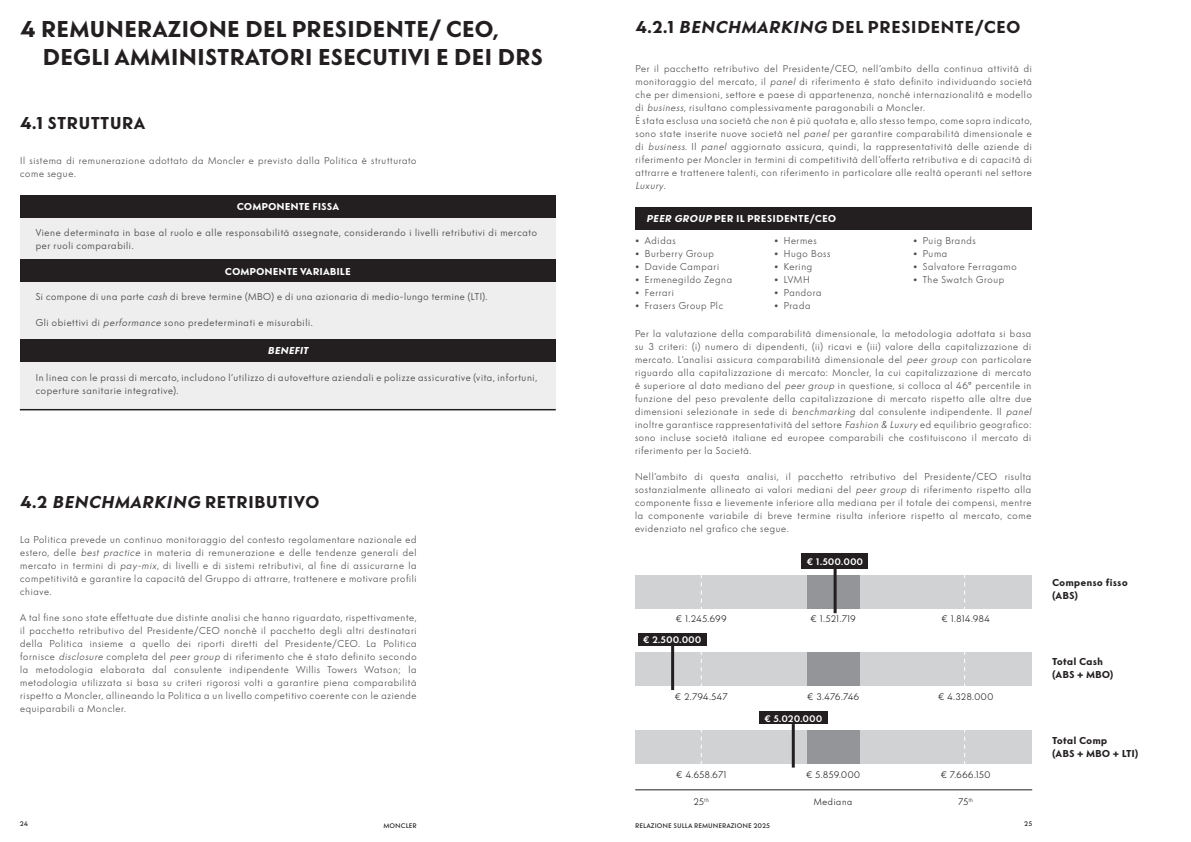
<style>
.page{position:relative;width:1191px;height:842px;background:#fff}
.page>*{position:absolute;margin:0;border:0;box-sizing:border-box;transform-origin:0 0}
.t1{font:700 24px/28px "Moncler Gothic";letter-spacing:-.01em;color:#231f20}
.t2{font:700 18px "Moncler Gothic";letter-spacing:.01em;color:#231f20}
.t3{font:300 10.5px/13px "Moncler Gothic";color:#4b4c4d;text-align:justify}
.t4{font:10.5px/13px "Moncler Gothic";color:#4b4c4d}
.t5{font:700 10.5px "Moncler Gothic";color:#fff}
.t6{font:700 10.5px "Moncler Gothic";color:#231f20}
.t7{font:italic 700 10.5px "Moncler Gothic";color:#fff}
.t8{font:300 10px "Moncler Gothic";color:#231f20}
.t9{font:600 10px "Moncler Gothic";color:#fff}
.t10{font:500 7px "Moncler Gothic";color:#231f20}
.s1{font-style:italic}
.s2{font-weight:700}
</style>
<div class="page">
<div style="left:20px;top:196px;width:536px;height:213px;background:#eeeeef"></div>
<hr style="left:20px;top:409px;width:536px;height:1px;background:#231f20">
<div style="left:20px;top:196px;width:536px;height:22px;background:#231f20"></div>
<div style="left:20px;top:260px;width:536px;height:22px;background:#231f20"></div>
<div style="left:20px;top:339px;width:536px;height:22px;background:#231f20"></div>
<div style="left:635px;top:207px;width:397px;height:22px;background:#231f20"></div>
<div style="left:635px;top:575px;width:397px;height:34px;background:#d1d2d4"></div>
<div style="left:635px;top:652px;width:397px;height:34px;background:#d1d2d4"></div>
<div style="left:635px;top:730px;width:397px;height:34px;background:#d1d2d4"></div>
<div style="left:807px;top:575px;width:52px;height:34px;background:#939598"></div>
<div style="left:807px;top:652px;width:52px;height:34px;background:#939598"></div>
<div style="left:807px;top:730px;width:52px;height:34px;background:#939598"></div>
<hr style="left:635px;top:789px;width:397px;height:1px;background:#231f20">
<div style="left:638px;top:633px;width:68px;height:13px;background:#231f20"></div>
<div style="left:801px;top:553px;width:67px;height:16px;background:#231f20"></div>
<hr style="left:833px;top:569px;width:3px;height:44px;background:#231f20">
<hr style="left:671px;top:646px;width:3px;height:44px;background:#231f20">
<hr style="left:791px;top:724px;width:3px;height:43px;background:#231f20">
<div style="left:759px;top:711px;width:68px;height:13px;background:#231f20"></div>
<svg style="left:701px;top:730px;width:1px;height:34px"></svg>
<svg style="left:964px;top:730px;width:1px;height:34px"></svg>
<svg style="left:701px;top:652px;width:1px;height:34px"></svg>
<svg style="left:964px;top:652px;width:1px;height:34px"></svg>
<svg style="left:701px;top:575px;width:1px;height:34px"></svg>
<svg style="left:964px;top:575px;width:1px;height:34px"></svg>
<p class="t1" style="left:43px;top:15px;width:502px;text-indent:-23px">4 REMUNERAZIONE DEL PRESIDENTE/ CEO,<br>DEGLI AMMINISTRATORI ESECUTIVI E DEI DRS</p>
<p class="t2" style="left:20px;top:112px;width:127px">4.1 STRUTTURA</p>
<p class="t3" style="left:20px;top:154px;width:398px">Il sistema di remunerazione adottato da Moncler e previsto dalla Politica è strutturato come segue.</p>
<p class="t5" style="left:237px;top:200px;width:104px">COMPONENTE FISSA</p>
<p class="t4" style="left:35px;top:226px;width:503px">Viene determinata in base al ruolo e alle responsabilità assegnate, considerando i livelli retributivi di mercato per ruoli comparabili.</p>
<p class="t5" style="left:225px;top:265px;width:127px">COMPONENTE VARIABILE</p>
<p class="t4" style="left:35px;top:290px;width:454px">Si compone di una parte <span class="s1">cash</span> di breve termine (MBO) e di una azionaria di medio-lungo termine (LTI).</p>
<p class="t4" style="left:35px;top:316px;width:279px">Gli obiettivi di <span class="s1">performance</span> sono predeterminati e misurabili.</p>
<p class="t7" style="left:268px;top:344px;width:44px">BENEFIT</p>
<p class="t4" style="left:35px;top:371px;width:504px">In linea con le prassi di mercato, includono l’utilizzo di autovetture aziendali e polizze assicurative (vita, infortuni, coperture sanitarie integrative).</p>
<p class="t2" style="left:20px;top:491px;width:301px">4.2 <span class="s1">BENCHMARKING</span> RETRIBUTIVO</p>
<p class="t3" style="left:20px;top:533px;width:398px">La Politica prevede un continuo monitoraggio del contesto regolamentare nazionale ed estero, delle <span class="s1">best practice</span> in materia di remunerazione e delle tendenze generali del mercato in termini di <span class="s1">pay-mix</span>, di livelli e di sistemi retributivi, al fine di assicurarne la competitività e garantire la capacità del Gruppo di attrarre, trattenere e motivare profili chiave.</p>
<p class="t3" style="left:20px;top:611px;width:399px">A tal fine sono state effettuate due distinte analisi che hanno riguardato, rispettivamente, il pacchetto retributivo del Presidente/CEO nonché il pacchetto degli altri destinatari della Politica insieme a quello dei riporti diretti del Presidente/CEO. La Politica fornisce <span class="s1">disclosure</span> completa del <span class="s1">peer group</span> di riferimento che è stato definito secondo la metodologia elaborata dal consulente indipendente Willis Towers Watson; la metodologia utilizzata si basa su criteri rigorosi volti a garantire piena comparabilità rispetto a Moncler, allineando la Politica a un livello competitivo coerente con le aziende equiparabili a Moncler.</p>
<p class="t2" style="left:635px;top:17px;width:387px">4.2.1 <span class="s1">BENCHMARKING</span> DEL PRESIDENTE/CEO</p>
<p class="t3" style="left:635px;top:62px;width:398px">Per il pacchetto retributivo del Presidente/CEO, nell’ambito della continua attività di monitoraggio del mercato, il <span class="s1">panel</span> di riferimento è stato definito individuando società che per dimensioni, settore e paese di appartenenza, nonché internazionalità e modello di <span class="s1">business</span>, risultano complessivamente paragonabili a Moncler.</p>
<p class="t3" style="left:635px;top:114px;width:399px">È stata esclusa una società che non è più quotata e, allo stesso tempo, come sopra indicato, sono state inserite nuove società nel <span class="s1">panel</span> per garantire comparabilità dimensionale e di <span class="s1">business</span>. Il <span class="s1">panel</span> aggiornato assicura, quindi, la rappresentatività delle aziende di riferimento per Moncler in termini di competitività dell’offerta retributiva e di capacità di attrarre e trattenere talenti, con riferimento in particolare alle realtà operanti nel settore <span class="s1">Luxury</span>.</p>
<p class="t5" style="left:646px;top:212px;width:192px"><span class="s1">PEER GROUP</span> PER IL PRESIDENTE/CEO</p>
<p class="t3" style="left:635px;top:234px;width:42px"><span class="s2">•</span> Adidas</p>
<p class="t3" style="left:635px;top:247px;width:81px"><span class="s2">•</span> Burberry Group</p>
<p class="t3" style="left:635px;top:260px;width:86px"><span class="s2">•</span> Davide Campari</p>
<p class="t3" style="left:635px;top:273px;width:99px"><span class="s2">•</span> Ermenegildo Zegna</p>
<p class="t3" style="left:635px;top:286px;width:40px"><span class="s2">•</span> Ferrari</p>
<p class="t3" style="left:635px;top:299px;width:90px"><span class="s2">•</span> Frasers Group Plc</p>
<p class="t3" style="left:774px;top:234px;width:45px"><span class="s2">•</span> Hermes</p>
<p class="t3" style="left:774px;top:247px;width:58px"><span class="s2">•</span> Hugo Boss</p>
<p class="t3" style="left:774px;top:260px;width:40px"><span class="s2">•</span> Kering</p>
<p class="t3" style="left:774px;top:273px;width:37px"><span class="s2">•</span> LVMH</p>
<p class="t3" style="left:774px;top:286px;width:49px"><span class="s2">•</span> Pandora</p>
<p class="t3" style="left:774px;top:299px;width:38px"><span class="s2">•</span> Prada</p>
<p class="t3" style="left:913px;top:234px;width:65px"><span class="s2">•</span> Puig Brands</p>
<p class="t3" style="left:913px;top:247px;width:36px"><span class="s2">•</span> Puma</p>
<p class="t3" style="left:913px;top:260px;width:105px"><span class="s2">•</span> Salvatore Ferragamo</p>
<p class="t3" style="left:913px;top:273px;width:93px"><span class="s2">•</span> The Swatch Group</p>
<p class="t3" style="left:634px;top:327px;width:400px;text-align:left">Per la valutazione della comparabilità dimensionale, la metodologia adottata si basa su 3 criteri: (i) numero di dipendenti, (ii) ricavi e (iii) valore della capitalizzazione di mercato. L’analisi assicura comparabilità dimensionale del <span class="s1">peer group</span> con particolare riguardo alla capitalizzazione di mercato: Moncler, la cui capitalizzazione di mercato è superiore al dato mediano del <span class="s1">peer group</span> in questione, si colloca al 46° percentile in funzione del peso prevalente della capitalizzazione di mercato rispetto alle altre due dimensioni selezionate in sede di <span class="s1">benchmarking</span> dal consulente indipendente. Il <span class="s1">panel </span>inoltre garantisce rappresentatività del settore <span class="s1">Fashion &amp; Luxury</span> ed equilibrio geografico: sono incluse società italiane ed europee comparabili che costituiscono il mercato di riferimento per la Società.</p>
<p class="t3" style="left:634px;top:470px;width:398px">Nell’ambito di questa analisi, il pacchetto retributivo del Presidente/CEO risulta sostanzialmente allineato ai valori mediani del <span class="s1">peer group</span> di riferimento rispetto alla componente fissa e lievemente inferiore alla mediana per il totale dei compensi, mentre la componente variabile di breve termine risulta inferiore rispetto al mercato, come evidenziato nel grafico che segue.</p>
<p class="t9" style="left:806px;top:556px;width:58px">€ 1.500.000</p>
<p class="t8" style="left:675px;top:614px;width:53px">€ 1.245.699</p>
<p class="t8" style="left:810px;top:614px;width:47px">€ 1.521.719</p>
<p class="t8" style="left:941px;top:614px;width:50px">€ 1.814.984</p>
<p class="t9" style="left:643px;top:634px;width:60px">€ 2.500.000</p>
<p class="t8" style="left:674px;top:691px;width:55px">€ 2.794.547</p>
<p class="t8" style="left:807px;top:691px;width:54px">€ 3.476.746</p>
<p class="t8" style="left:937px;top:691px;width:57px">€ 4.328.000</p>
<p class="t9" style="left:764px;top:712px;width:60px">€ 5.020.000</p>
<p class="t8" style="left:676px;top:769px;width:52px">€ 4.658.671</p>
<p class="t8" style="left:806px;top:769px;width:56px">€ 5.859.000</p>
<p class="t8" style="left:940px;top:769px;width:52px">€ 7.666.150</p>
<p class="t8" style="left:693px;top:797px;width:17px">25<sup>th</sup></p>
<p class="t8" style="left:813px;top:797px;width:41px">Mediana</p>
<p class="t8" style="left:958px;top:797px;width:17px">75<sup>th</sup></p>
<p class="t10" style="left:20px;top:819px;width:10px">24</p>
<p class="t10" style="left:383px;top:822px;width:35px">MONCLER</p>
<p class="t10" style="left:1024px;top:819px;width:9px">25</p>
<p class="t10" style="left:635px;top:822px;width:136px">RELAZIONE SULLA REMUNERAZIONE 2025</p>
<p class="t6" style="left:1052px;top:576px;width:77px">Compenso fisso</p>
<p class="t6" style="left:1052px;top:589px;width:27px">(ABS)</p>
<p class="t6" style="left:1052px;top:656px;width:53px">Total Cash</p>
<p class="t6" style="left:1052px;top:669px;width:63px">(ABS + MBO)</p>
<p class="t6" style="left:1052px;top:734px;width:57px">Total Comp</p>
<p class="t6" style="left:1052px;top:747px;width:88px">(ABS + MBO + LTI)</p>
</div>
